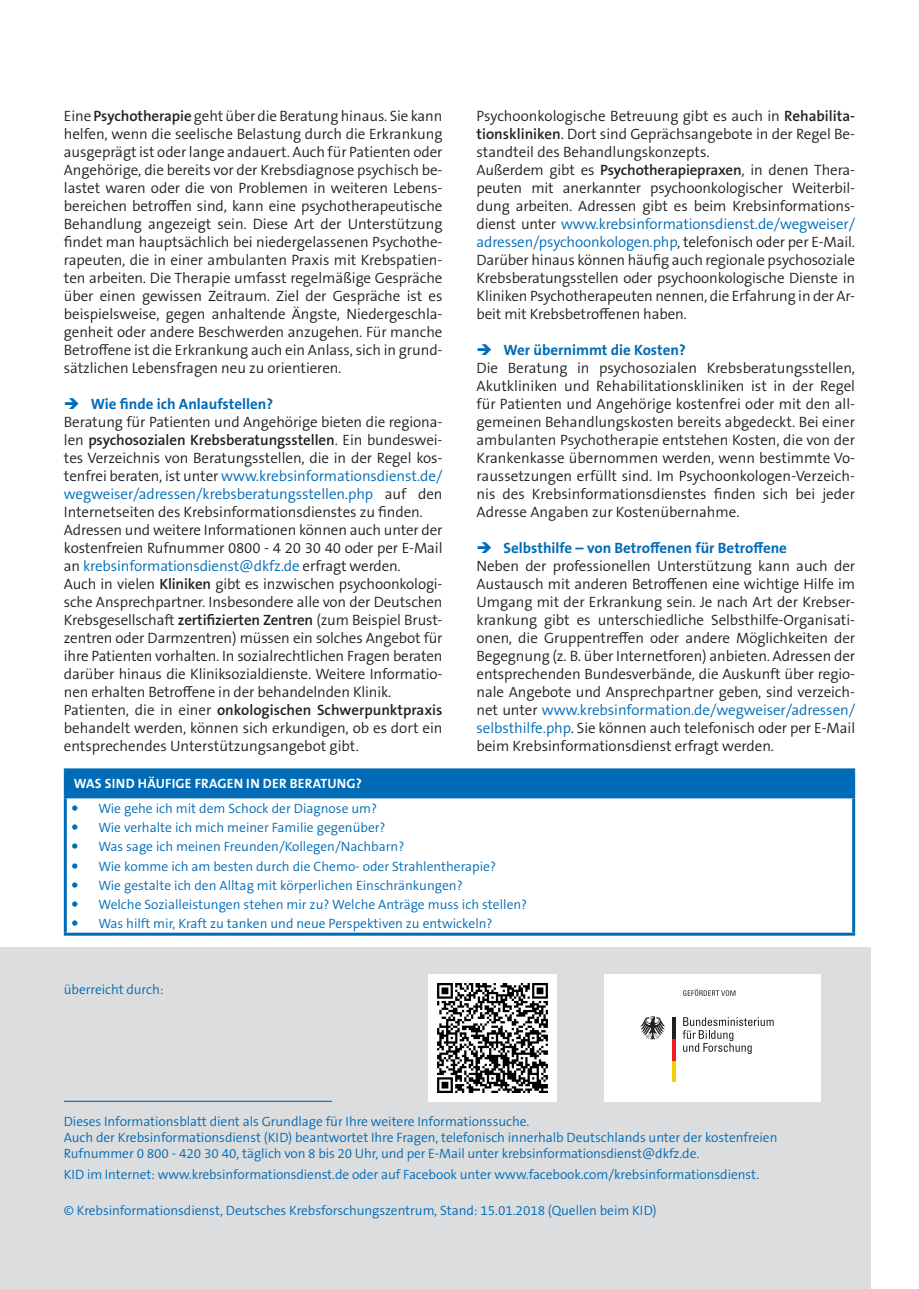
<style>
.page{position:relative;width:919px;height:1289px;background:#fff}
.page>*{position:absolute;margin:0;border:0;box-sizing:border-box;transform-origin:0 0}
.Fließtext_ls{font:300 15px/18px "The Sans B W4";letter-spacing:-.005em;color:#231f20;text-align:justify}
.t1{font:700 15px "The Sans B W7";color:#006bb6}
.Impressum{font:300 13.5px/19.2px "The Sans B W4";letter-spacing:-.005em;color:#006bb6}
.s1{font-family:"The Sans B W6";font-weight:600}
.s2{color:#006bb6}
.s3{font-family:"The Sans B W7";font-weight:700;color:#fff}
</style>
<div class="page">
<div style="left:65px;top:770px;width:788px;height:27px;background:#006bb6"></div>
<hr style="left:64px;top:768px;width:791px;height:3px;background:#006bb6">
<hr style="left:64px;top:771px;width:3px;height:24px;background:#006bb6">
<hr style="left:852px;top:771px;width:3px;height:24px;background:#006bb6">
<hr style="left:64px;top:795px;width:791px;height:3px;background:#006bb6">
<hr style="left:64px;top:798px;width:3px;height:134px;background:#006bb6">
<hr style="left:852px;top:798px;width:3px;height:134px;background:#006bb6">
<hr style="left:64px;top:932px;width:791px;height:3px;background:#006bb6">
<div style="left:0;top:947px;width:870px;height:341px;background:#dcdddf"></div>
<img style="left:428px;top:974px;width:128px;height:127px">
<div style="left:604px;top:974px;width:217px;height:127px;background:#fff"></div>
<svg style="left:682px;top:1017px;width:91px;height:36px"></svg>
<svg style="left:672px;top:1060px;width:3px;height:21px"></svg>
<svg style="left:672px;top:1038px;width:3px;height:22px"></svg>
<svg style="left:672px;top:1017px;width:3px;height:21px"></svg>
<svg style="left:640px;top:1016px;width:25px;height:23px"></svg>
<svg style="left:683px;top:989px;width:52px;height:6px"></svg>
<hr style="left:64px;top:1100px;width:268px;height:1px;background:#006bb6">
<p class="Fließtext_ls" style="left:64px;top:107px;width:380px">Eine <span class="s1">Psychotherapie</span> geht über die Beratung hinaus. Sie kann helfen, wenn die seelische Belastung durch die Erkrankung ausgeprägt ist oder lange andauert. Auch für Patienten oder Angehörige, die bereits vor der Krebsdiagnose psychisch be&shy;lastet waren oder die von Problemen in weiteren Lebens&shy;bereichen betroffen sind, kann eine psychotherapeutische Behandlung angezeigt sein. Diese Art der Unterstützung findet man hauptsächlich bei niedergelassenen Psychothe&shy;rapeuten, die in einer ambulanten Praxis mit Krebspatien&shy;ten arbeiten. Die Therapie umfasst regelmäßige Gespräche über einen gewissen Zeitraum. Ziel der Gespräche ist es beispielsweise, gegen anhaltende Ängste, Niedergeschla&shy;genheit oder andere Beschwerden anzugehen. Für manche Betroffene ist die Erkrankung auch ein Anlass, sich in grund&shy;sätzlichen Lebensfragen neu zu orientieren.</p>
<p class="t1" style="left:91px;top:394px;width:184px">Wie finde ich Anlaufstellen?</p>
<p class="Fließtext_ls" style="left:64px;top:413px;width:380px">Beratung für Patienten und Angehörige bieten die regiona&shy;len <span class="s1">psychosozialen Krebsberatungsstellen</span>. Ein bundeswei&shy;tes Verzeichnis von Beratungsstellen, die in der Regel kos&shy;tenfrei beraten, ist unter <span class="s2">www.krebsinformationsdienst.de/ wegweiser/adressen/krebsberatungsstellen.php</span> auf den Internetseiten des Krebsinformationsdienstes zu finden.</p>
<p class="Fließtext_ls" style="left:64px;top:521px;width:380px">Adressen und weitere Informationen können auch unter der kostenfreien Rufnummer 0800 - 4 20 30 40 oder per E-Mail an <span class="s2">krebsinformationsdienst@dkfz.de</span> erfragt werden.</p>
<p class="Fließtext_ls" style="left:64px;top:575px;width:380px">Auch in vielen <span class="s1">Kliniken</span> gibt es inzwischen psychoonkologi&shy;sche Ansprechpartner. Insbesondere alle von der Deutschen Krebsgesellschaft <span class="s1">zertifizierten Zentren</span> (zum Beispiel Brust&shy;zentren oder Darmzentren) müssen ein solches Angebot für ihre Patienten vorhalten. In sozialrechtlichen Fragen beraten darüber hinaus die Kliniksozialdienste. Weitere Informatio&shy;nen erhalten Betroffene in der behandelnden Klinik.</p>
<p class="Fließtext_ls" style="left:64px;top:701px;width:380px">Patienten, die in einer <span class="s1">onkologischen Schwerpunktpraxis </span>behandelt werden, können sich erkundigen, ob es dort ein entsprechendes Unterstützungsangebot gibt.</p>
<p class="Fließtext_ls" style="left:476px;top:107px;width:380px">Psychoonkologische Betreuung gibt es auch in <span class="s1">Rehabilita&shy;tionskliniken</span>. Dort sind Geprächsangebote in der Regel Be&shy;standteil des Behandlungskonzepts.</p>
<p class="Fließtext_ls" style="left:476px;top:161px;width:380px">Außerdem gibt es <span class="s1">Psychotherapiepraxen</span>, in denen Thera&shy;peuten mit anerkannter psychoonkologischer Weiterbil&shy;dung arbeiten. Adressen gibt es beim Krebsinformations&shy;dienst unter <span class="s2">www.krebsinformationsdienst.de/wegweiser/ adressen/psychoonkologen.php</span>, telefonisch oder per E-Mail.<br>Darüber hinaus können häufig auch regionale psychosoziale Krebsberatungsstellen oder psychoonkologische Dienste in Kliniken Psychotherapeuten nennen, die Erfahrung in der Ar&shy;beit mit Krebsbetroffenen haben.</p>
<p class="t1" style="left:503px;top:340px;width:184px">Wer übernimmt die Kosten?</p>
<p class="Fließtext_ls" style="left:476px;top:359px;width:380px">Die Beratung in psychosozialen Krebsberatungsstellen, Akutkliniken und Rehabilitationskliniken ist in der Regel für Patienten und Angehörige kostenfrei oder mit den all&shy;gemeinen Behandlungskosten bereits abgedeckt. Bei einer ambulanten Psychotherapie entstehen Kosten, die von der Krankenkasse übernommen werden, wenn bestimmte Vo&shy;raussetzungen erfüllt sind. Im Psychoonkologen-Verzeich&shy;nis des Krebsinformationsdienstes finden sich bei jeder Adresse Angaben zur Kostenübernahme.</p>
<p class="t1" style="left:503px;top:538px;width:285px">Selbsthilfe – von Betroffenen für Betroffene</p>
<p class="Fließtext_ls" style="left:476px;top:557px;width:380px">Neben der professionellen Unterstützung kann auch der Austausch mit anderen Betroffenen eine wichtige Hilfe im Umgang mit der Erkrankung sein. Je nach Art der Krebser&shy;krankung gibt es unterschiedliche Selbsthilfe-Organisati&shy;onen, die Gruppentreffen oder andere Möglichkeiten der Begegnung (z. B. über Internetforen) anbieten. Adressen der entsprechenden Bundesverbände, die Auskunft über regio&shy;nale Angebote und Ansprechpartner geben, sind verzeich&shy;net unter <span class="s2">www.krebsinformation.de/wegweiser/adressen/ selbsthilfe.php</span>. Sie können auch telefonisch oder per E-Mail beim Krebsinformationsdienst erfragt werden.</p>
<p class="Impressum" style="left:98px;top:771px;width:280px;line-height:24.5px;text-indent:-24px"><span class="s3">WAS SIND HÄUFIGE FRAGEN IN DER BERATUNG?<br></span>Wie gehe ich mit dem Schock der Diagnose um?</p>
<p class="Impressum" style="left:98px;top:818px;width:430px">Wie verhalte ich mich meiner Familie gegenüber?<br>Was sage ich meinen Freunden/Kollegen/Nachbarn?<br>Wie komme ich am besten durch die Chemo- oder Strahlentherapie?<br>Wie gestalte ich den Alltag mit körperlichen Einschränkungen?<br>Welche Sozialleistungen stehen mir zu? Welche Anträge muss ich stellen?<br>Was hilft mir, Kraft zu tanken und neue Perspektiven zu entwickeln?</p>
<p class="Impressum" style="left:64px;top:980px;width:101px">überreicht durch:</p>
<p class="Impressum" style="left:64px;top:1113px;width:715px;line-height:16.2px">Dieses Informationsblatt dient als Grundlage für Ihre weitere Informationssuche.<br>Auch der Krebsinformationsdienst (KID) beantwortet Ihre Fragen, telefonisch innerhalb Deutschlands unter der kostenfreien<br>Rufnummer 0 800 - 420 30 40, täglich von 8 bis 20 Uhr, und per E-Mail unter krebsinformationsdienst@dkfz.de.</p>
<p class="Impressum" style="left:64px;top:1164px;width:697px">KID im Internet: www.krebsinformationsdienst.de oder auf Facebook unter www.facebook.com/krebsinformationsdienst.</p>
<p class="Impressum" style="left:64px;top:1201px;width:594px">© Krebsinformationsdienst, Deutsches Krebsforschungszentrum, Stand: 15.01.2018 (Quellen beim KID)</p>
</div>
